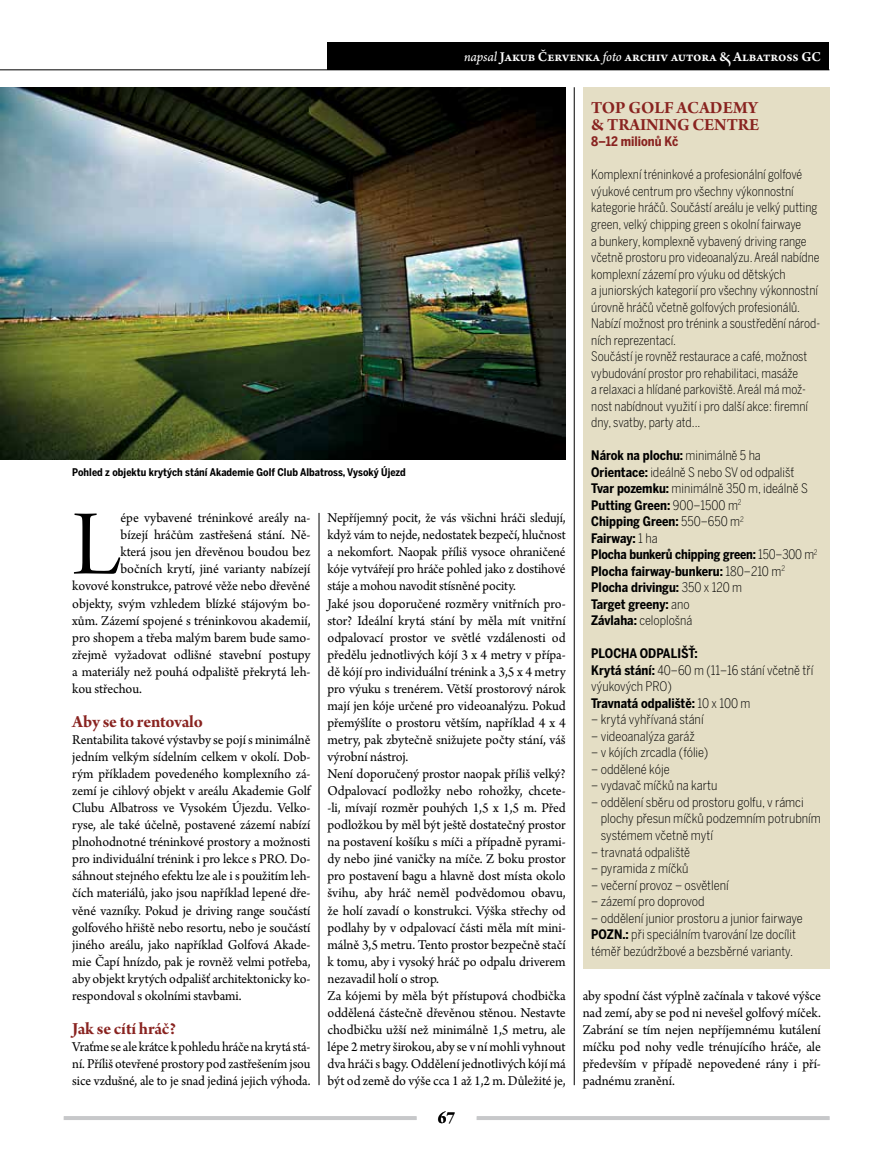
<style>
.page{position:relative;width:872px;height:1149px;background:#fff}
.page>*{position:absolute;margin:0;border:0;box-sizing:border-box;transform-origin:0 0}
.t1{font:97.65px "Arno Pro Display";color:#000}
.t2{font:18px/17.1px "Arno Pro Bold Subhead";letter-spacing:-.005em;color:#892320}
.t3{font:18px "Arno Pro Bold Display";color:#000}
.t4{font:14.25px/17.1px "Arno Pro";letter-spacing:-.01em;color:#000;text-align:justify;scale:.96 1}
.t5{font:14.25px/17.1px "Arno Pro";letter-spacing:-.01em;color:#000;text-align:justify}
.t6{font:14.25px "Arno Pro Smbd Sm Text";letter-spacing:-.005em;color:#fff}
.t7{font:300 condensed 13.05px/16.5px "Benton Sans";color:#000;scale:.96 1}
.t8{font:300 condensed 13.05px/16.5px "Benton Sans";color:#000}
.t9{font:700 condensed 13.05px/16.5px "Benton Sans";color:#000}
.t10{font:700 condensed 13.05px "Benton Sans";color:#892320}
.t11{font:700 condensed 10.5px "Benton Sans";letter-spacing:.005em;color:#000}
.s1{font-family:"Arno Pro Italic Sm Text"}
.s2{font-weight:300}
.s3{font-weight:700}
</style>
<div class="page">
<hr style="left:319px;top:512px;width:1px;height:572px;background:#000">
<hr style="left:574px;top:87px;width:1px;height:997px;background:#000">
<svg style="left:64px;top:1116px;width:352px;height:3px"></svg>
<svg style="left:477px;top:1116px;width:352px;height:3px"></svg>
<hr style="left:0;top:69px;width:829px;height:1px;background:#000">
<img style="left:0;top:87px;width:566px;height:372px">
<div style="left:327px;top:43px;width:502px;height:27px;background:#000"></div>
<div style="left:583px;top:87px;width:246px;height:881px;background:#e4dec5"></div>
<p class="t6" style="left:464px;top:48px;width:358px"><span class="s1">napsal</span> Jakub Červenka <span class="s1">foto</span> archiv autora &amp; Albatross GC</p>
<p class="t2" style="left:591px;top:100px;width:168px">TOP GOLF ACADEMY &amp; TRAINING CENTRE</p>
<p class="t10" style="left:591px;top:133px;width:89px">8–12 milionů Kč</p>
<p class="t7" style="left:591px;top:166px;width:240px">Komplexní tréninkové a profesionální golfové výukové centrum pro všechny výkonnostní kategorie hráčů. Součástí areálu je velký putting green, velký chipping green s okolní fairwaye<br>a bunkery, komplexně vybavený driving range včetně prostoru pro videoanalýzu. Areál nabídne komplexní zázemí pro výuku od dětských<br>a juniorských kategorií pro všechny výkonnostní úrovně hráčů včetně golfových profesionálů.<br>Nabízí možnost pro trénink a soustředění národ&shy;ních reprezentací.<br>Součástí je rovněž restaurace a café, možnost vybudování prostor pro rehabilitaci, masáže<br>a relaxaci a hlídané parkoviště. Areál má mož&shy;nost nabídnout využití i pro další akce: firemní dny, svatby, party atd...</p>
<p class="t9" style="left:591px;top:447px;width:228px">Nárok na plochu: <span class="s2">minimálně 5 ha<br></span>Orientace: <span class="s2">ideálně S nebo SV od odpališť<br></span>Tvar pozemku: <span class="s2">minimálně 350 m, ideálně S<br></span>Putting Green: <span class="s2">900–1500 m</span><sup>2<br></sup>Chipping Green: <span class="s2">550–650 m</span><sup>2<br></sup>Fairway: <span class="s2">1 ha<br></span>Plocha bunkerů chipping green: <span class="s2">150–300 m</span><sup>2<br></sup>Plocha fairway-bunkeru: <span class="s2">180–210 m</span><sup>2<br></sup>Plocha drivingu: <span class="s2">350 x 120 m<br></span>Target greeny: <span class="s2">ano<br></span>Závlaha: <span class="s2">celoplošná</span></p>
<p class="t8" style="left:591px;top:645px;width:223px"><span class="s3">Plocha odpališť:<br>Krytá stání:</span> 40–60 m (11–16 stání včetně tří výukových PRO)<br><span class="s3">Travnatá odpaliště:</span> 10 x 100 m</p>
<p class="t8" style="left:591px;top:711px;width:114px">– krytá vyhřívaná stání</p>
<p class="t8" style="left:591px;top:727px;width:105px">– videoanalýza garáž</p>
<p class="t8" style="left:591px;top:744px;width:119px">– v kójích zrcadla (fólie)</p>
<p class="t8" style="left:591px;top:760px;width:80px">– oddělené kóje</p>
<p class="t8" style="left:591px;top:777px;width:128px">– vydavač míčků na kartu</p>
<p class="t8" style="left:601px;top:793px;width:221px;text-indent:-10px">– oddělení sběru od prostoru golfu, v rámci plochy přesun míčků podzemním potrubním systémem včetně mytí</p>
<p class="t8" style="left:591px;top:843px;width:100px">– travnatá odpaliště</p>
<p class="t8" style="left:591px;top:859px;width:99px">– pyramida z míčků</p>
<p class="t8" style="left:591px;top:876px;width:139px">– večerní provoz – osvětlení</p>
<p class="t8" style="left:591px;top:892px;width:115px">– zázemí pro doprovod</p>
<p class="t8" style="left:591px;top:909px;width:213px">– oddělení junior prostoru a junior fairwaye<br><span class="s3">POZN.:</span> při speciálním tvarování lze docílit téměř bezúdržbové a bezsběrné varianty.</p>
<p class="t5" style="left:583px;top:987px;width:240px">aby spodní část výplně začínala v takové výšce nad zemí, aby se pod ni nevešel golfový míček.<br>Zabrání se tím nejen nepříjemnému kutálení míčku pod nohy vedle trénujícího hráče, ale především v případě nepovedené rány i pří&shy;padnému zranění.</p>
<p class="t11" style="left:72px;top:466px;width:335px">Pohled z objektu krytých stání Akademie Golf Club Albatross, Vysoký Újezd</p>
<h1 class="t1" style="left:72px;top:491px;width:48px">L</h1>
<p class="t5" style="left:121px;top:510px;width:191px">épe vybavené tréninkové areály na-</p>
<p class="t4" style="left:327px;top:510px;width:250px;text-align:left">Nepříjemný pocit, že vás všichni hráči sledují, když vám to nejde, nedostatek bezpečí, hlučnost a nekomfort. Naopak příliš vysoce ohraničené kóje vytvářejí pro hráče pohled jako z dostihové stáje a mohou navodit stísněné pocity.<br>Jaké jsou doporučené rozměry vnitřních pro&shy;stor? Ideální krytá stání by měla mít vnitřní odpalovací prostor ve světlé vzdálenosti od předělu jednotlivých kójí 3 x 4 metry v přípa&shy;dě kójí pro individuální trénink a 3,5 x 4 metry pro výuku s trenérem. Větší prostorový nárok mají jen kóje určené pro videoanalýzu. Pokud přemýšlíte o prostoru větším, například 4 x 4 metry, pak zbytečně snižujete počty stání, váš výrobní nástroj.<br>Není doporučený prostor naopak příliš velký?<br>Odpalovací podložky nebo rohožky, chcete--li, mívají rozměr pouhých 1,5 x 1,5 m. Před podložkou by měl být ještě dostatečný prostor na postavení košíku s míči a případně pyrami&shy;dy nebo jiné vaničky na míče. Z boku prostor pro postavení bagu a hlavně dost místa okolo švihu, aby hráč neměl podvědomou obavu, že holí zavadí o konstrukci. Výška střechy od podlahy by v odpalovací části měla mít mini&shy;málně 3,5 metru. Tento prostor bezpečně stačí k tomu, aby i vysoký hráč po odpalu driverem nezavadil holí o strop.<br>Za kójemi by měla být přístupová chodbička oddělená částečně dřevěnou stěnou. Nestavte chodbičku užší než minimálně 1,5 metru, ale lépe 2 metry širokou, aby se v ní mohli vyhnout dva hráči s bagy. Oddělení jednotlivých kójí má být od země do výše cca 1 až 1,2 m. Důležité je,</p>
<p class="t3" style="left:438px;top:1107px;width:19px">67</p>
<p class="t5" style="left:121px;top:527px;width:191px">bízejí hráčům zastřešená stání. Ně-</p>
<p class="t5" style="left:121px;top:544px;width:191px">která jsou jen dřevěnou boudou bez</p>
<p class="t5" style="left:121px;top:561px;width:191px">bočních krytí, jiné varianty nabízejí</p>
<p class="t5" style="left:72px;top:578px;width:240px">kovové konstrukce, patrové věže nebo dřevěné</p>
<p class="t5" style="left:72px;top:595px;width:240px">objekty, svým vzhledem blízké stájovým bo-</p>
<p class="t5" style="left:72px;top:612px;width:240px">xům. Zázemí spojené s tréninkovou akademií,</p>
<p class="t5" style="left:72px;top:629px;width:240px">pro shopem a třeba malým barem bude samo-</p>
<p class="t5" style="left:72px;top:646px;width:240px">zřejmě vyžadovat odlišné stavební postupy</p>
<p class="t5" style="left:72px;top:663px;width:240px">a materiály než pouhá odpaliště překrytá leh-</p>
<p class="t5" style="left:72px;top:680px;width:71px">kou střechou.</p>
<p class="t2" style="left:72px;top:713px;width:132px">Aby se to rentovalo</p>
<p class="t5" style="left:72px;top:731px;width:240px">Rentabilita takové výstavby se pojí s minimálně jedním velkým sídelním celkem v okolí. Dob&shy;rým příkladem povedeného komplexního zá&shy;zemí je cihlový objekt v areálu Akademie Golf Clubu Albatross ve Vysokém Újezdu. Velko&shy;ryse, ale také účelně, postavené zázemí nabízí plnohodnotné tréninkové prostory a možnosti pro individuální trénink i pro lekce s PRO. Do&shy;sáhnout stejného efektu lze ale i s použitím leh&shy;čích materiálů, jako jsou například lepené dře&shy;věné vazníky. Pokud je driving range součástí golfového hřiště nebo resortu, nebo je součástí jiného areálu, jako například Golfová Akade&shy;mie Čapí hnízdo, pak je rovněž velmi potřeba, aby objekt krytých odpališť architektonicky ko&shy;respondoval s okolními stavbami.</p>
<p class="t2" style="left:72px;top:1020px;width:105px">Jak se cítí hráč?</p>
<p class="t4" style="left:72px;top:1038px;width:250px">Vraťme se ale krátce k pohledu hráče na krytá stá&shy;ní. Příliš otevřené prostory pod zastřešením jsou sice vzdušné, ale to je snad jediná jejich výhoda.</p>
</div>
